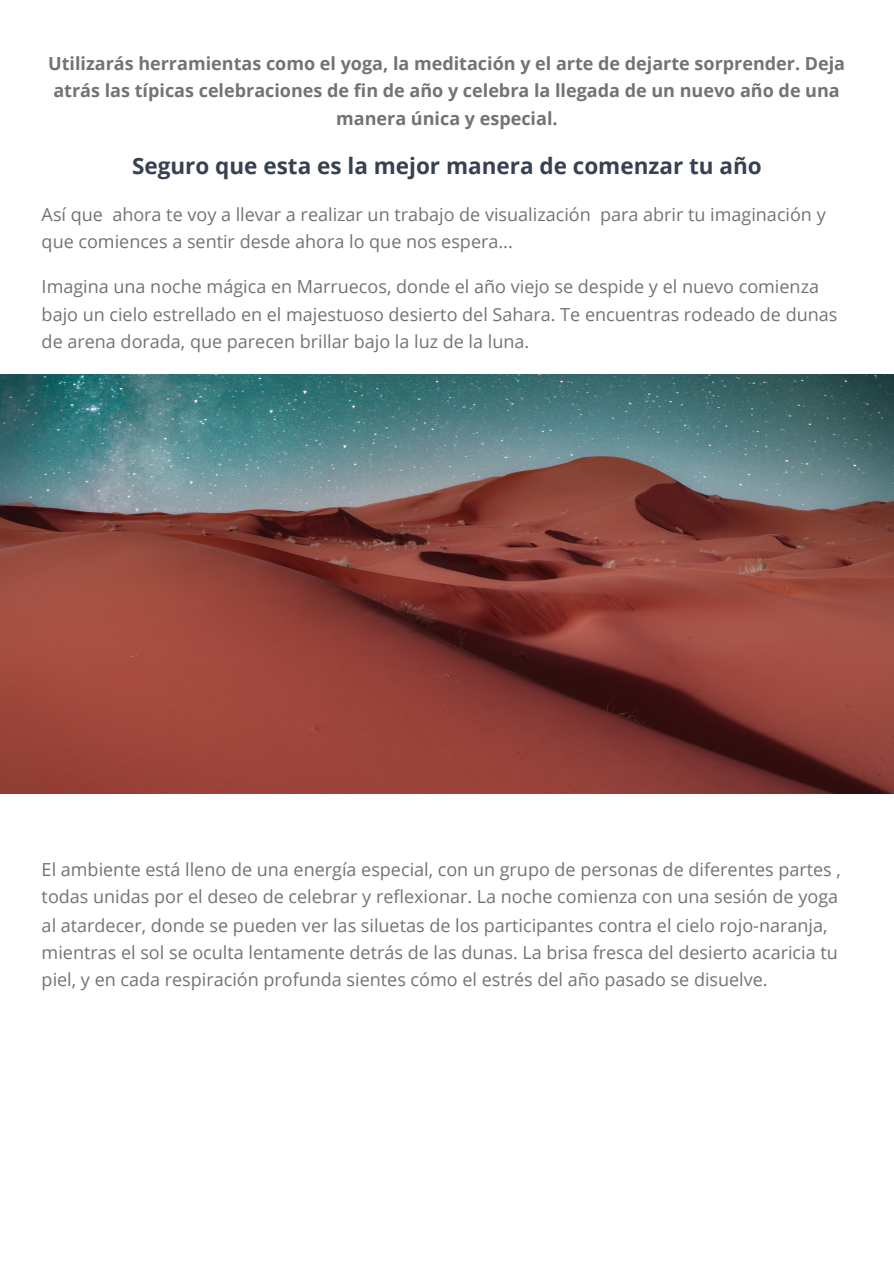
<style>
.page{position:relative;width:894px;height:1263px;background:#fff}
.page>*{position:absolute;margin:0;border:0;box-sizing:border-box;transform-origin:0 0}
.t1{font:700 22.5px "Open Sans";color:#374151}
.t2{font:18px/27.3px "Open Sans";color:#737373}
.t3{font:700 18px/27.6px "Open Sans";color:#737373;text-align:center}
</style>
<div class="page">
<img style="left:0;top:375px;width:893px;height:418px">
<p class="t3" style="left:48px;top:49px;width:798px">Utilizarás herramientas como el yoga, la meditación y el arte de dejarte sorprender. Deja atrás las típicas celebraciones de fin de año y celebra la llegada de un nuevo año de una manera única y especial.</p>
<p class="t1" style="left:132px;top:150px;width:631px">Seguro que esta es la mejor manera de comenzar tu año</p>
<p class="t2" style="left:42px;top:200px;width:785px">Así que ahora te voy a llevar a realizar un trabajo de visualización para abrir tu imaginación y que comiences a sentir desde ahora lo que nos espera...</p>
<p class="t2" style="left:42px;top:272px;width:797px">Imagina una noche mágica en Marruecos, donde el año viejo se despide y el nuevo comienza bajo un cielo estrellado en el majestuoso desierto del Sahara. Te encuentras rodeado de dunas de arena dorada, que parecen brillar bajo la luz de la luna.</p>
<p class="t2" style="left:42px;top:856px;width:800px">El ambiente está lleno de una energía especial, con un grupo de personas de diferentes partes , todas unidas por el deseo de celebrar y reflexionar. La noche comienza con una sesión de yoga al atardecer, donde se pueden ver las siluetas de los participantes contra el cielo rojo-naranja, mientras el sol se oculta lentamente detrás de las dunas. La brisa fresca del desierto acaricia tu piel, y en cada respiración profunda sientes cómo el estrés del año pasado se disuelve.</p>
</div>
